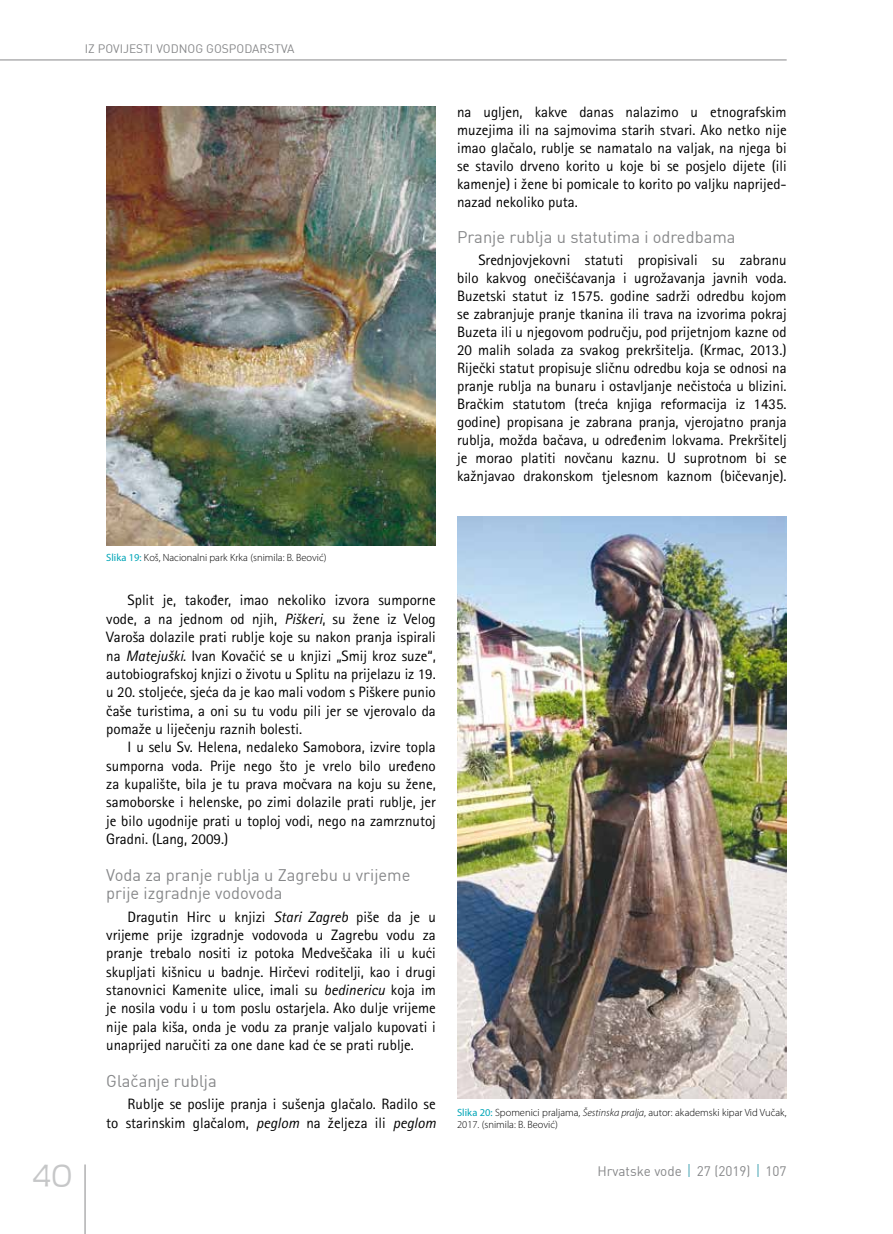
<style>
.page{position:relative;width:893px;height:1234px;background:#fff}
.page>*{position:absolute;margin:0;border:0;box-sizing:border-box;transform-origin:0 0}
.t1{font:300 36px "Teen";color:#c6c7c8}
.t2{font:16.5px/18.3px "DIN";color:#87888a}
.t3{font:15px/18.3px "Rotis Sans Serifklemy";color:#000;text-align:justify}
.t4{font:13.5px "DIN";color:#87888a}
.t5{font:12px "DIN";color:#87888a}
.t6{font:300 10.5px/12px "Myriad Pro";color:#000}
.s1{font-weight:400;color:#00a5b7}
.s2{font-style:italic}
</style>
<div class="page">
<hr style="left:85px;top:1164px;width:1px;height:69px;background:#87888a">
<hr style="left:0;top:60px;width:787px;height:1px;background:#87888a">
<svg style="left:689px;top:1164px;width:1px;height:12px"></svg>
<svg style="left:757px;top:1164px;width:2px;height:12px"></svg>
<img style="left:106px;top:106px;width:330px;height:439px">
<img style="left:457px;top:516px;width:330px;height:582px">
<p class="t5" style="left:85px;top:41px;width:211px">IZ POVIJESTI VODNOG GOSPODARSTVA</p>
<p class="t3" style="left:457px;top:102px;width:331px">na ugljen, kakve danas nalazimo u etnografskim muzejima ili na sajmovima starih stvari. Ako netko nije imao glačalo, rublje se namatalo na valjak, na njega bi se stavilo drveno korito u koje bi se posjelo dijete (ili kamenje) i žene bi pomicale to korito po valjku naprijed&shy;nazad nekoliko puta.</p>
<p class="t2" style="left:457px;top:227px;width:280px">Pranje rublja u statutima i odredbama</p>
<p class="t3" style="left:457px;top:251px;width:331px;text-indent:21px">Srednjovjekovni statuti propisivali su zabranu bilo kakvog onečišćavanja i ugrožavanja javnih voda.<br>Buzetski statut iz 1575. godine sadrži odredbu kojom se zabranjuje pranje tkanina ili trava na izvorima pokraj Buzeta ili u njegovom području, pod prijetnjom kazne od 20 malih solada za svakog prekršitelja. (Krmac, 2013.)<br>Riječki statut propisuje sličnu odredbu koja se odnosi na pranje rublja na bunaru i ostavljanje nečistoća u blizini.<br>Bračkim statutom (treća knjiga reformacija iz 1435. godine) propisana je zabrana pranja, vjerojatno pranja rublja, možda bačava, u određenim lokvama. Prekršitelj je morao platiti novčanu kaznu. U suprotnom bi se kažnjavao drakonskom tjelesnom kaznom (bičevanje).</p>
<p class="t6" style="left:106px;top:551px;width:222px"><span class="s1">Slika 19:</span> Koš, Nacionalni park Krka (snimila: B. Beović)</p>
<p class="t3" style="left:106px;top:591px;width:331px;text-indent:21px">Split je, također, imao nekoliko izvora sumporne vode, a na jednom od njih, <span class="s2">Piškeri</span>, su žene iz Velog Varoša dolazile prati rublje koje su nakon pranja ispirali na <span class="s2">Matejuški</span>. Ivan Kovačić se u knjizi „Smij kroz suze“, autobiografskoj knjizi o životu u Splitu na prijelazu iz 19. u 20. stoljeće, sjeća da je kao mali vodom s Piškere punio čaše turistima, a oni su tu vodu pili jer se vjerovalo da pomaže u liječenju raznih bolesti.</p>
<p class="t3" style="left:106px;top:737px;width:331px;text-indent:21px">I u selu Sv. Helena, nedaleko Samobora, izvire topla sumporna voda. Prije nego što je vrelo bilo uređeno za kupalište, bila je tu prava močvara na koju su žene, samoborske i helenske, po zimi dolazile prati rublje, jer je bilo ugodnije prati u toploj vodi, nego na zamrznutoj Gradni. (Lang, 2009.)</p>
<p class="t2" style="left:106px;top:864px;width:306px">Voda za pranje rublja u Zagrebu u vrijeme prije izgradnje vodovoda</p>
<p class="t3" style="left:106px;top:907px;width:331px;text-indent:21px">Dragutin Hirc u knjizi <span class="s2">Stari Zagreb</span> piše da je u vrijeme prije izgradnje vodovoda u Zagrebu vodu za pranje trebalo nositi iz potoka Medveščaka ili u kući skupljati kišnicu u badnje. Hirčevi roditelji, kao i drugi stanovnici Kamenite ulice, imali su <span class="s2">bedinericu</span> koja im je nosila vodu i u tom poslu ostarjela. Ako dulje vrijeme nije pala kiša, onda je vodu za pranje valjalo kupovati i unaprijed naručiti za one dane kad će se prati rublje.</p>
<p class="t2" style="left:106px;top:1070px;width:112px">Glačanje rublja</p>
<p class="t3" style="left:106px;top:1094px;width:331px;text-align:right">Rublje se poslije pranja i sušenja glačalo. Radilo se<br>to starinskim glačalom, <span class="s2">peglom</span> na željeza ili <span class="s2">peglom</span></p>
<p class="t6" style="left:457px;top:1105px;width:331px"><span class="s1">Slika 20:</span> Spomenici praljama, <span class="s2">Šestinska pralja</span>, autor: akademski kipar Vid Vučak,<br>2017. (snimila: B. Beović)</p>
<h1 class="t1" style="left:33px;top:1156px;width:41px">40</h1>
<p class="t4" style="left:597px;top:1161px;width:191px">Hrvatske vode 27 (2019) 107</p>
</div>
